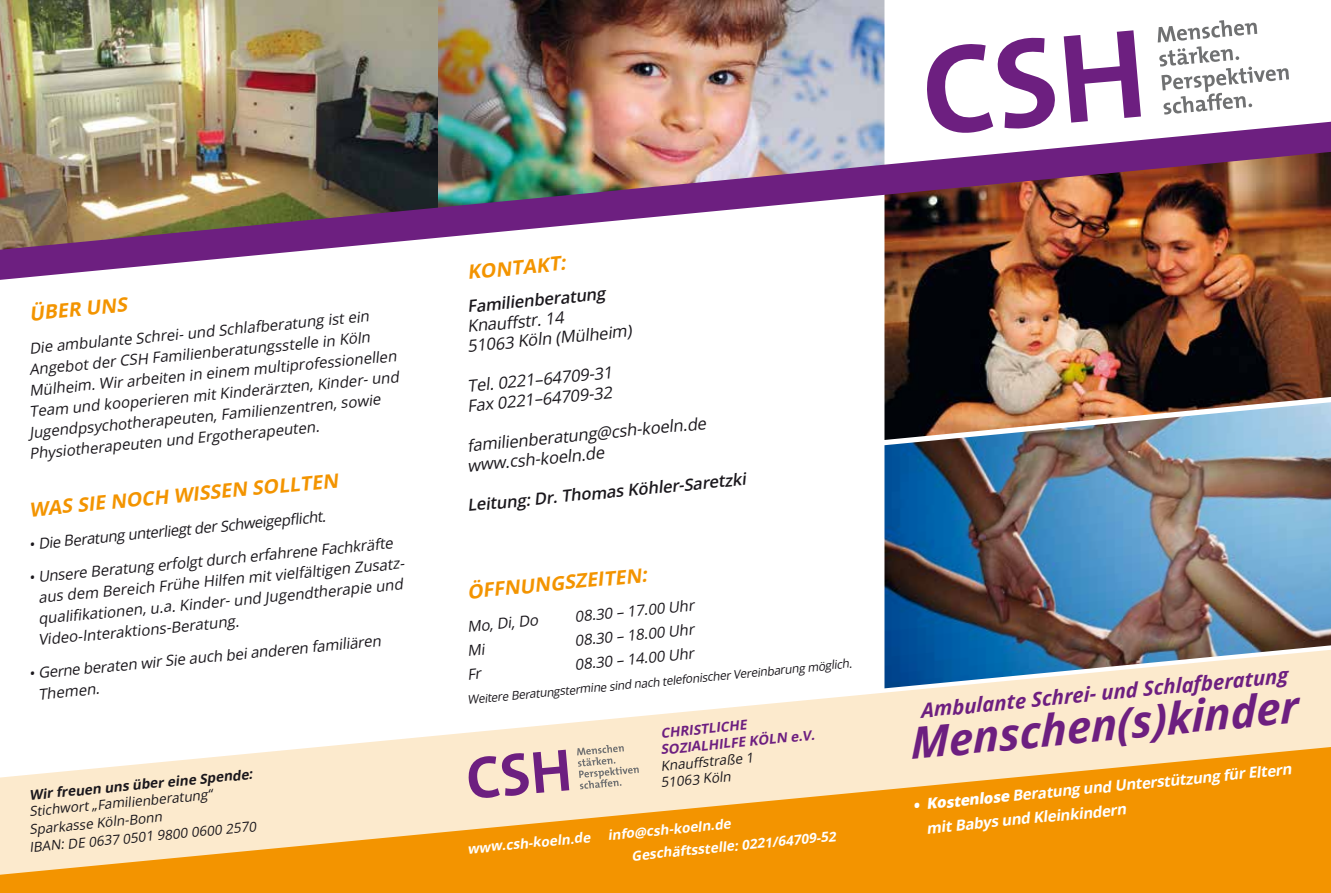
<style>
.page{position:relative;width:1331px;height:893px;background:#fff}
.page>*{position:absolute;margin:0;border:0;box-sizing:border-box;transform-origin:0 0}
.t1{font:italic 700 43.5px "Open Sans";color:#6d1f80}
.t2{font:italic 700 20.25px "Open Sans";color:#6d1f80}
.t3{font:italic 700 19.5px "Open Sans";color:#f39400}
.t4{font:italic 16.5px/19.5px "Open Sans";color:#1a171c}
.t5{font:italic 600 16.5px "Open Sans";color:#1a171c}
.t6{font:italic 15px/21.3px "Open Sans";color:#1a171c}
.t7{font:italic 700 15px/23px "Open Sans";color:#fff}
.t8{font:italic 13.5px/18px "Open Sans";color:#1a171c}
.t9{font:italic 700 13.5px/22px "Open Sans";color:#fff}
.t10{font:italic 700 13.5px/16.2px "Open Sans";color:#6d1f80}
.t11{font:italic 700 13.5px "Open Sans";color:#1a171c}
.t12{font:italic 12px "Open Sans";color:#1a171c}
.s1{font-style:normal}
.s2{font-weight:800;font-style:normal}
.s3{font-weight:800}
</style>
<div class="page">
<img style="left:884px;top:303px;width:447px;height:99px">
<img style="left:0;top:0;width:438px;height:96px">
<img style="left:438px;top:0;width:446px;height:96px">
<svg style="left:320px;top:688px;width:1011px;height:59px;fill:#fceacd"></svg>
<svg style="left:0;top:747px;width:1331px;height:146px;background:#f6b856"></svg>
<svg style="left:468px;top:750px;width:101px;height:49px;background:#c59daf"></svg>
<svg style="left:577px;top:745px;width:62px;height:44px;background:#dfd1ba"></svg>
<img style="left:884px;top:402px;width:447px;height:286px">
<svg style="left:927px;top:38px;width:128px;height:58px"></svg>
<svg style="left:1064px;top:30px;width:76px;height:66px"></svg>
<svg style="left:1158px;top:20px;width:131px;height:76px"></svg>
<img style="left:0;top:96px;width:1331px;height:207px">
<h3 class="t3" style="left:28px;top:300px;width:100px;rotate:-5deg">ÜBER UNS</h3>
<p class="t6" style="left:28px;top:336px;width:343px;rotate:-5deg">Die ambulante Schrei- und Schlafberatung ist ein</p>
<p class="t6" style="left:28px;top:357px;width:344px;rotate:-5deg">Angebot der CSH Familienberatungsstelle in Köln</p>
<p class="t6" style="left:28px;top:378px;width:370px;rotate:-5deg">Mülheim. Wir arbeiten in einem multiprofessionellen</p>
<p class="t6" style="left:28px;top:399px;width:373px;rotate:-5deg">Team und kooperieren mit Kinderärzten, Kinder- und</p>
<p class="t6" style="left:28px;top:420px;width:354px;rotate:-5deg">Jugendpsychotherapeuten, Familienzentren, sowie</p>
<p class="t6" style="left:28px;top:442px;width:293px;rotate:-5deg">Physiotherapeuten und Ergotherapeuten.</p>
<h3 class="t3" style="left:28px;top:494px;width:312px;rotate:-5deg">WAS SIE NOCH WISSEN SOLLTEN</h3>
<p class="t6" style="left:28px;top:532px;width:299px;rotate:-5deg"><span class="s1">•</span> Die Beratung unterliegt der Schweigepfl icht.</p>
<p class="t6" style="left:28px;top:565px;width:386px;rotate:-5deg"><span class="s1">•</span> Unsere Beratung erfolgt durch erfahrene Fachkräfte aus dem Bereich Frühe Hilfen mit vielfältigen Zusatz&shy;qualifi kationen, u.a. Kinder- und Jugendtherapie und Video-Interaktions-Beratung.</p>
<p class="t6" style="left:35px;top:660px;width:347px;line-height:22.2px;text-indent:-7px;rotate:-5deg"><span class="s1">•</span> Gerne beraten wir Sie auch bei anderen familiären<br>Themen.</p>
<p class="t11" style="left:28px;top:785px;width:226px;rotate:-5deg">Wir freuen uns über eine Spende:</p>
<p class="t8" style="left:25px;top:802px;width:229px;rotate:-5deg">Stichwort „Familienberatung“<br>Sparkasse Köln-Bonn<br>IBAN: DE 0637 0501 9800 0600 2570</p>
<h3 class="t3" style="left:466px;top:258px;width:100px;rotate:-5deg">KONTAKT:</h3>
<p class="t5" style="left:466px;top:295px;width:140px;rotate:-5deg">Familienberatung</p>
<p class="t4" style="left:465px;top:316px;width:166px;rotate:-5deg">Knauff str. 14<br>51063 Köln (Mülheim)</p>
<p class="t4" style="left:465px;top:375px;width:149px;rotate:-5deg">Tel. 0221–64709-31<br>Fax 0221–64709-32</p>
<p class="t4" style="left:465px;top:434px;width:243px;line-height:20.1px;rotate:-5deg">familienberatung@csh-koeln.de www.csh-koeln.de</p>
<p class="t5" style="left:466px;top:493px;width:281px;rotate:-5deg">Leitung: Dr. Thomas Köhler-Saretzki</p>
<h3 class="t3" style="left:466px;top:577px;width:182px;rotate:-5deg">ÖFFNUNGSZEITEN:</h3>
<p class="t6" style="left:466px;top:615px;width:73px;rotate:-5deg">Mo, Di, Do</p>
<p class="t6" style="left:574px;top:605px;width:121px;rotate:-5deg">08.30 – 17.00 Uhr</p>
<p class="t6" style="left:574px;top:629px;width:121px;rotate:-5deg">08.30 – 18.00 Uhr</p>
<p class="t6" style="left:574px;top:653px;width:121px;rotate:-5deg">08.30 – 14.00 Uhr</p>
<p class="t12" style="left:466px;top:690px;width:388px;rotate:-5deg">Weitere Beratungstermine sind nach telefonischer Vereinbarung möglich.</p>
<p class="t9" style="left:466px;top:837px;width:125px;rotate:-5deg">www.csh-koeln.de</p>
<p class="t10" style="left:659px;top:724px;width:156px;rotate:-5deg">CHRISTLICHE<br>SOZIALHILFE KÖLN e.V.</p>
<p class="t8" style="left:659px;top:757px;width:96px;line-height:16.6px;rotate:-5deg">Knauff straße 1<br>51063 Köln</p>
<p class="t9" style="left:629px;top:821px;width:207px;text-indent:-22px;rotate:-5deg">info@csh-koeln.de<br>Geschäftsstelle: 0221/64709-52</p>
<h2 class="t2" style="left:919px;top:694px;width:370px;rotate:-5deg">Ambulante Schrei- und Schlafberatung</h2>
<h1 class="t1" style="left:907px;top:711px;width:391px;rotate:-5deg">Menschen(s)kinder</h1>
<p class="t7" style="left:923px;top:794px;width:371px;text-indent:-10px;rotate:-6deg"><span class="s2">•</span> <span class="s3">Kostenlose</span> Beratung und Unterstützung für Eltern mit Babys und Kleinkindern</p>
</div>
